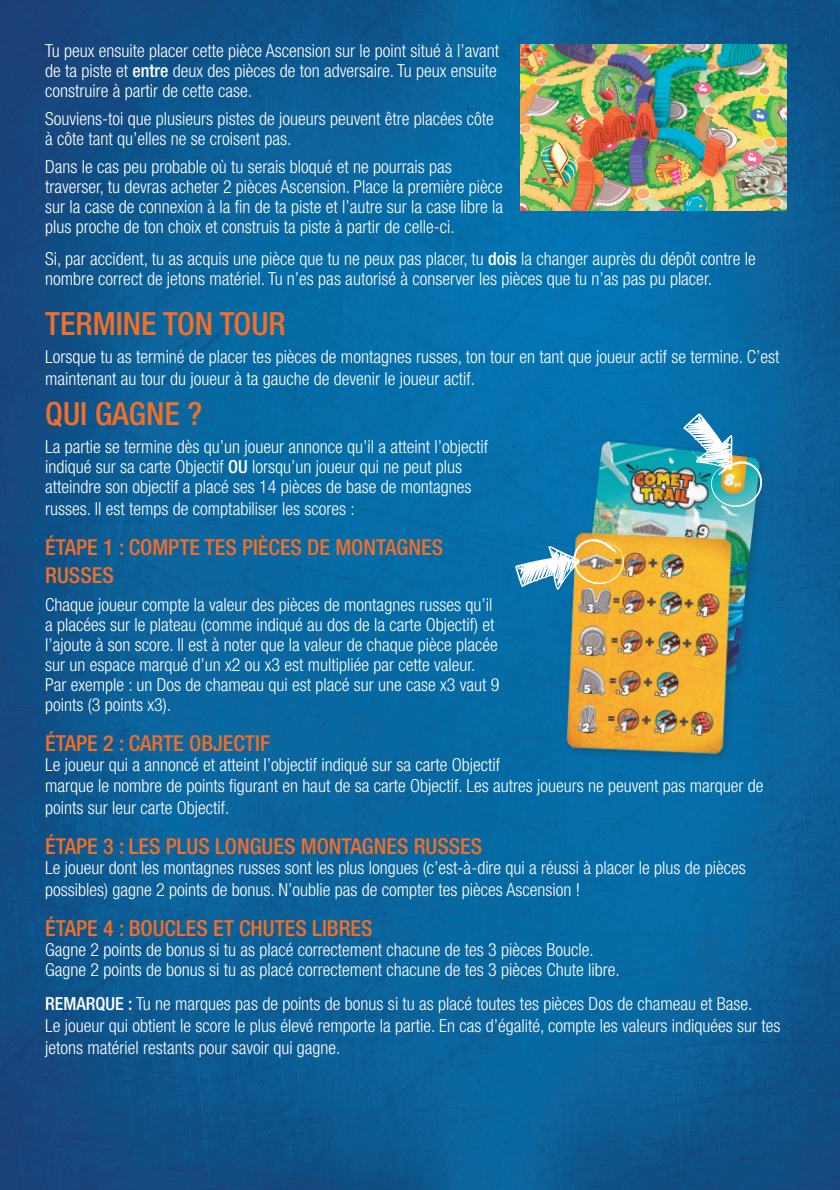
<style>
.page{position:relative;width:840px;height:1190px;background:#fff}
.page>*{position:absolute;margin:0;border:0;box-sizing:border-box;transform-origin:0 0}
.t1{font:500 condensed 32px "Helvetica Neue LT Std";color:#f36e27}
.t2{font:500 condensed 22px/28px "Helvetica Neue LT Std";color:#f36e27}
.t3{font:300 condensed 18px/20px "Helvetica Neue LT Std";color:#fff}
.s1{font-weight:500}
</style>
<div class="page">
<img style="left:0;top:0;width:839px;height:1189px">
<img style="left:520px;top:44px;width:266px;height:167px">
<div style="left:573px;top:436px;width:197px;height:249px;background:#231f20;opacity:.25"></div>
<img style="left:577px;top:440px;width:183px;height:235px">
<img style="left:683px;top:413px;width:80px;height:97px">
<div style="left:562px;top:528px;width:180px;height:236px;background:#231f20;opacity:.25"></div>
<img style="left:563px;top:529px;width:173px;height:231px">
<svg style="left:515px;top:538px;width:109px;height:52px"></svg>
<p class="t3" style="left:45px;top:40px;width:455px">Tu peux ensuite placer cette pièce Ascension sur le point situé à l’avant de ta piste et <span class="s1">entre</span> deux des pièces de ton adversaire. Tu peux ensuite construire à partir de cette case.</p>
<p class="t3" style="left:45px;top:108px;width:450px">Souviens-toi que plusieurs pistes de joueurs peuvent être placées côte à côte tant qu’elles ne se croisent pas.</p>
<p class="t3" style="left:45px;top:156px;width:459px">Dans le cas peu probable où tu serais bloqué et ne pourrais pas traverser, tu devras acheter 2 pièces Ascension. Place la première pièce sur la case de connexion à la fin de ta piste et l’autre sur la case libre la plus proche de ton choix et construis ta piste à partir de celle-ci.</p>
<p class="t3" style="left:45px;top:248px;width:711px">Si, par accident, tu as acquis une pièce que tu ne peux pas placer, tu <span class="s1">dois</span> la changer auprès du dépôt contre le nombre correct de jetons matériel. Tu n’es pas autorisé à conserver les pièces que tu n’as pas pu placer.</p>
<p class="t1" style="left:45px;top:305px;width:242px">TERMINE TON TOUR</p>
<p class="t3" style="left:45px;top:345px;width:735px;line-height:22px">Lorsque tu as terminé de placer tes pièces de montagnes russes, ton tour en tant que joueur actif se termine. C’est maintenant au tour du joueur à ta gauche de devenir le joueur actif.</p>
<p class="t1" style="left:45px;top:395px;width:158px">QUI GAGNE ?</p>
<p class="t3" style="left:45px;top:436px;width:444px">La partie se termine dès qu’un joueur annonce qu’il a atteint l’objectif indiqué sur sa carte Objectif <span class="s1">OU</span> lorsqu’un joueur qui ne peut plus atteindre son objectif a placé ses 14 pièces de base de montagnes</p>
<p class="t3" style="left:45px;top:498px;width:311px">russes. Il est temps de comptabiliser les scores :</p>
<p class="t2" style="left:45px;top:533px;width:399px">ÉTAPE 1 : COMPTE TES PIÈCES DE MONTAGNES<br>RUSSES</p>
<p class="t3" style="left:45px;top:594px;width:455px">Chaque joueur compte la valeur des pièces de montagnes russes qu’il a placées sur le plateau (comme indiqué au dos de la carte Objectif) et l’ajoute à son score. Il est à noter que la valeur de chaque pièce placée sur un espace marqué d’un x2 ou x3 est multipliée par cette valeur.<br>Par exemple : un Dos de chameau qui est placé sur une case x3 vaut 9 points (3 points x3).</p>
<p class="t2" style="left:45px;top:729px;width:226px">ÉTAPE 2 : CARTE OBJECTIF</p>
<p class="t3" style="left:45px;top:754px;width:719px">Le joueur qui a annoncé et atteint l’objectif indiqué sur sa carte Objectif<br>marque le nombre de points figurant en haut de sa carte Objectif. Les autres joueurs ne peuvent pas marquer de</p>
<p class="t3" style="left:45px;top:796px;width:186px">points sur leur carte Objectif.</p>
<p class="t2" style="left:45px;top:831px;width:438px">ÉTAPE 3 : LES PLUS LONGUES MONTAGNES RUSSES</p>
<p class="t3" style="left:45px;top:855px;width:702px;line-height:22px">Le joueur dont les montagnes russes sont les plus longues (c’est-à-dire qui a réussi à placer le plus de pièces possibles) gagne 2 points de bonus. N’oublie pas de compter tes pièces Ascension !</p>
<p class="t2" style="left:45px;top:913px;width:329px">ÉTAPE 4 : BOUCLES ET CHUTES LIBRES</p>
<p class="t3" style="left:45px;top:938px;width:550px">Gagne 2 points de bonus si tu as placé correctement chacune de tes 3 pièces Boucle.</p>
<p class="t3" style="left:45px;top:958px;width:576px">Gagne 2 points de bonus si tu as placé correctement chacune de tes 3 pièces Chute libre.</p>
<p class="t3" style="left:45px;top:992px;width:708px"><span class="s1">REMARQUE :</span> Tu ne marques pas de points de bonus si tu as placé toutes tes pièces Dos de chameau et Base.</p>
<p class="t3" style="left:45px;top:1013px;width:736px;line-height:22px">Le joueur qui obtient le score le plus élevé remporte la partie. En cas d’égalité, compte les valeurs indiquées sur tes jetons matériel restants pour savoir qui gagne.</p>
</div>
